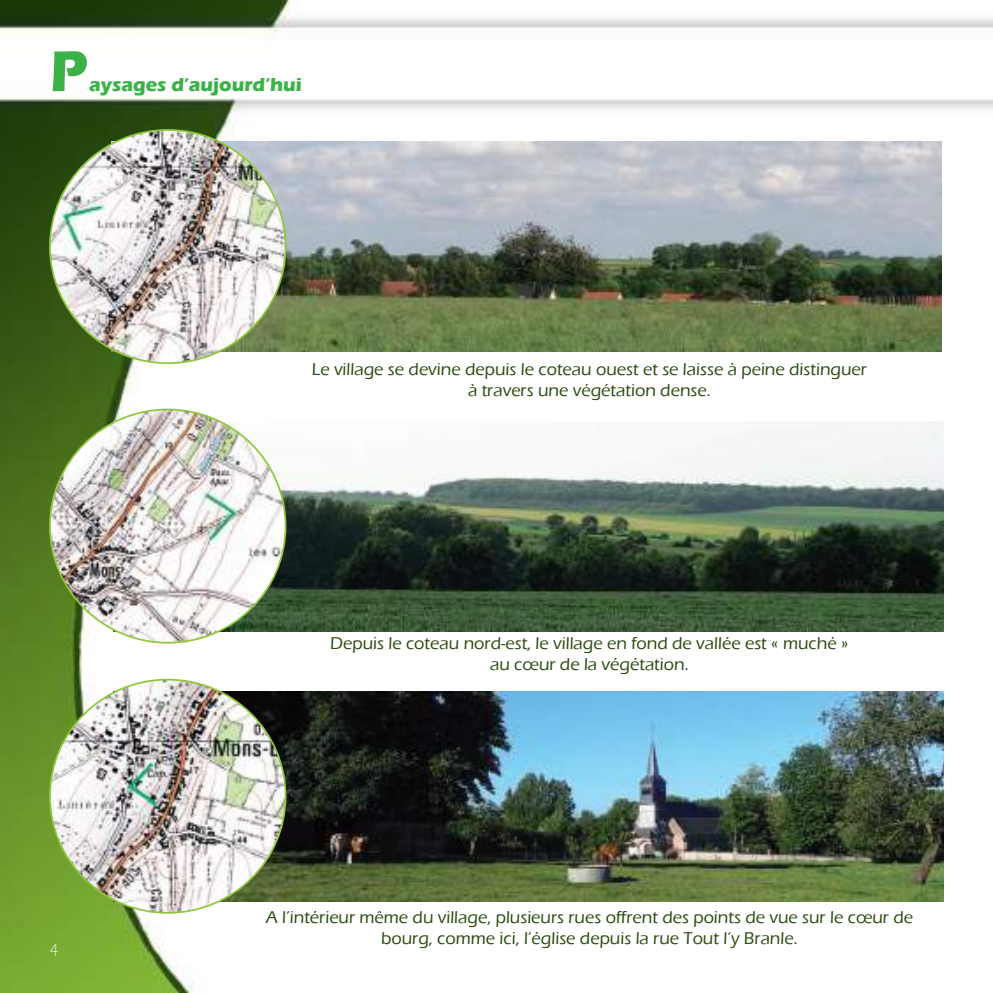
<style>
.page{position:relative;width:993px;height:993px;background:#fff}
.page>*{position:absolute;margin:0;border:0;box-sizing:border-box;transform-origin:0 0}
.t1{font:700 59.5px "Eras ITC";color:#3ab247}
.t2{font:700 19.25px "Eras ITC";color:#3ab247}
.t3{font:500 17.5px/21px "Eras ITC";color:#294c0f;text-align:center}
.t4{font:300 17.5px "Eras ITC";color:#fff}
</style>
<div class="page">
<img style="left:0;top:0;width:992px;height:992px">
<img style="left:285px;top:142px;width:656px;height:209px">
<img style="left:285px;top:421px;width:658px;height:210px">
<img style="left:285px;top:691px;width:658px;height:209px">
<img style="left:50px;top:130px;width:235px;height:233px">
<img style="left:50px;top:409px;width:235px;height:233px">
<img style="left:50px;top:679px;width:235px;height:233px">
<h1 class="t1" style="left:50px;top:37px;width:39px">P</h1>
<p class="t2" style="left:89px;top:74px;width:214px">aysages d’aujourd’hui</p>
<p class="t3" style="left:311px;top:359px;width:556px">Le village se devine depuis le coteau ouest et se laisse à peine distinguer à travers une végétation dense.</p>
<p class="t3" style="left:330px;top:632px;width:519px">Depuis le coteau nord-est, le village en fond de vallée est « muché » au cœur de la végétation.</p>
<p class="t4" style="left:50px;top:939px;width:11px">4</p>
<p class="t3" style="left:265px;top:906px;width:648px">A l’intérieur même du village, plusieurs rues offrent des points de vue sur le cœur de bourg, comme ici, l’église depuis la rue Tout l’y Branle.</p>
</div>
